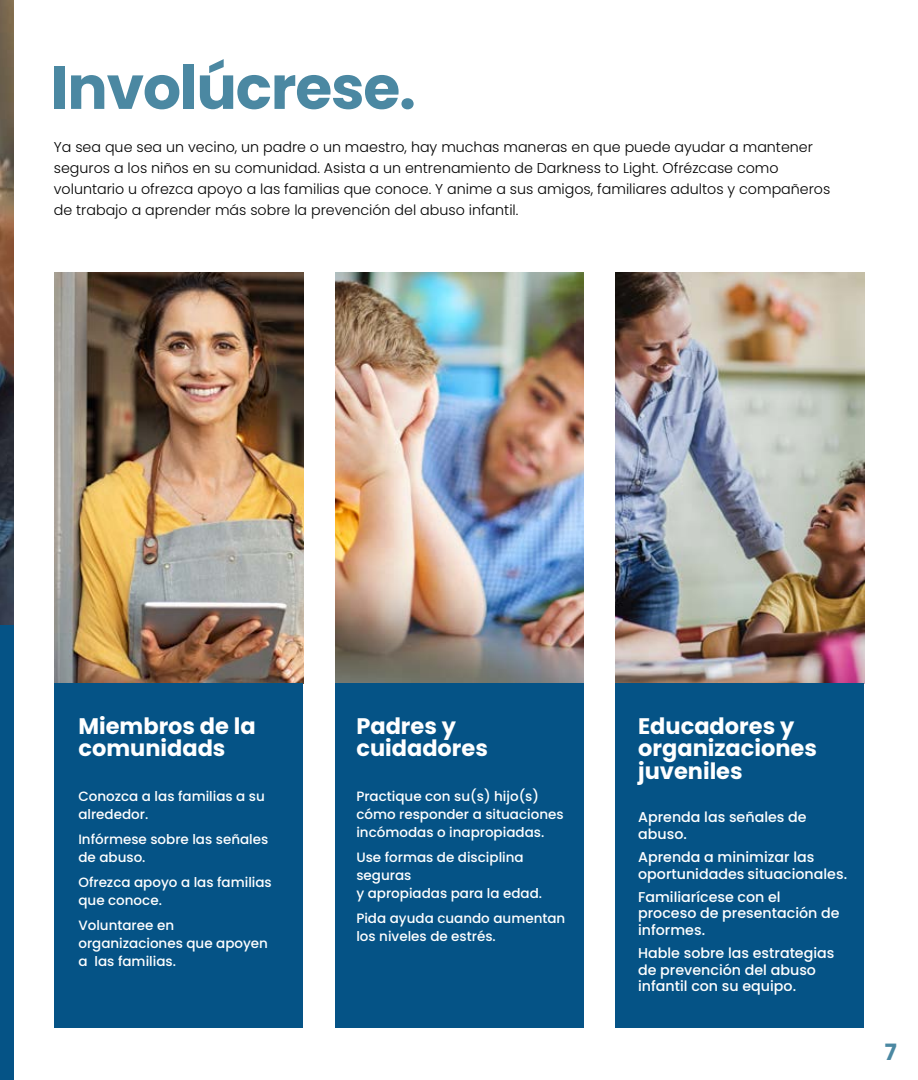
<style>
.page{position:relative;width:918px;height:1080px;background:#fff}
.page>*{position:absolute;margin:0;border:0;box-sizing:border-box;transform-origin:0 0}
.t1{font:700 60px "Poppins";letter-spacing:-.02em;color:#4b88a2}
.t2{font:700 22.5px/22.5px "Poppins";color:#fff}
.t3{font:700 22.5px "Poppins";color:#4b88a2}
.t4{font:300 14.25px/21px "Poppins";color:#000}
.t5{font:500 14.25px/16.5px "Poppins";color:#fff}
.t6{font:500 13.5px/18px "Poppins";color:#fff}
</style>
<div class="page">
<img style="left:0;top:0;width:14px;height:625px">
<div style="left:0;top:625px;width:14px;height:455px;background:#055386"></div>
<img style="left:55px;top:272px;width:248px;height:411px">
<img style="left:335px;top:272px;width:249px;height:411px">
<img style="left:616px;top:272px;width:248px;height:411px">
<div style="left:335px;top:683px;width:249px;height:345px;background:#055386"></div>
<div style="left:55px;top:683px;width:248px;height:345px;background:#055386"></div>
<div style="left:616px;top:683px;width:248px;height:345px;background:#055386"></div>
<h1 class="t1" style="left:51px;top:53px;width:367px">Involúcrese.</h1>
<p class="t4" style="left:54px;top:136px;width:778px">Ya sea que sea un vecino, un padre o un maestro, hay muchas maneras en que puede ayudar a mantener seguros a los niños en su comunidad. Asista a un entrenamiento de Darkness to Light. Ofrézcase como voluntario u ofrezca apoyo a las familias que conoce. Y anime a sus amigos, familiares adultos y compañeros de trabajo a aprender más sobre la prevención del abuso infantil.</p>
<h2 class="t2" style="left:78px;top:715px;width:179px">Miembros de la comunidads</h2>
<p class="t6" style="left:78px;top:788px;width:188px">Conozca a las familias a su alrededor.</p>
<p class="t6" style="left:78px;top:830px;width:191px">Infórmese sobre las señales de abuso.</p>
<p class="t6" style="left:78px;top:873px;width:195px">Ofrezca apoyo a las familias que conoce.</p>
<p class="t6" style="left:78px;top:916px;width:191px">Voluntaree en organizaciones que apoyen a las familias.</p>
<h2 class="t2" style="left:356px;top:715px;width:133px">Padres y cuidadores</h2>
<p class="t6" style="left:356px;top:788px;width:209px">Practique con su(s) hijo(s) cómo responder a situaciones incómodas o inapropiadas.</p>
<p class="t6" style="left:356px;top:848px;width:187px">Use formas de disciplina seguras<br>y apropiadas para la edad.</p>
<p class="t6" style="left:356px;top:909px;width:211px">Pida ayuda cuando aumentan los niveles de estrés.</p>
<h2 class="t2" style="left:638px;top:715px;width:180px">Educadores y organizaciones juveniles</h2>
<p class="t5" style="left:638px;top:809px;width:170px">Aprenda las señales de abuso.</p>
<p class="t5" style="left:638px;top:849px;width:210px">Aprenda a minimizar las oportunidades situacionales.</p>
<p class="t5" style="left:638px;top:889px;width:203px">Familiarícese con el proceso de presentación de informes.</p>
<p class="t5" style="left:638px;top:945px;width:198px">Hable sobre las estrategias de prevención del abuso infantil con su equipo.</p>
<h2 class="t3" style="left:885px;top:1039px;width:14px">7</h2>
</div>
